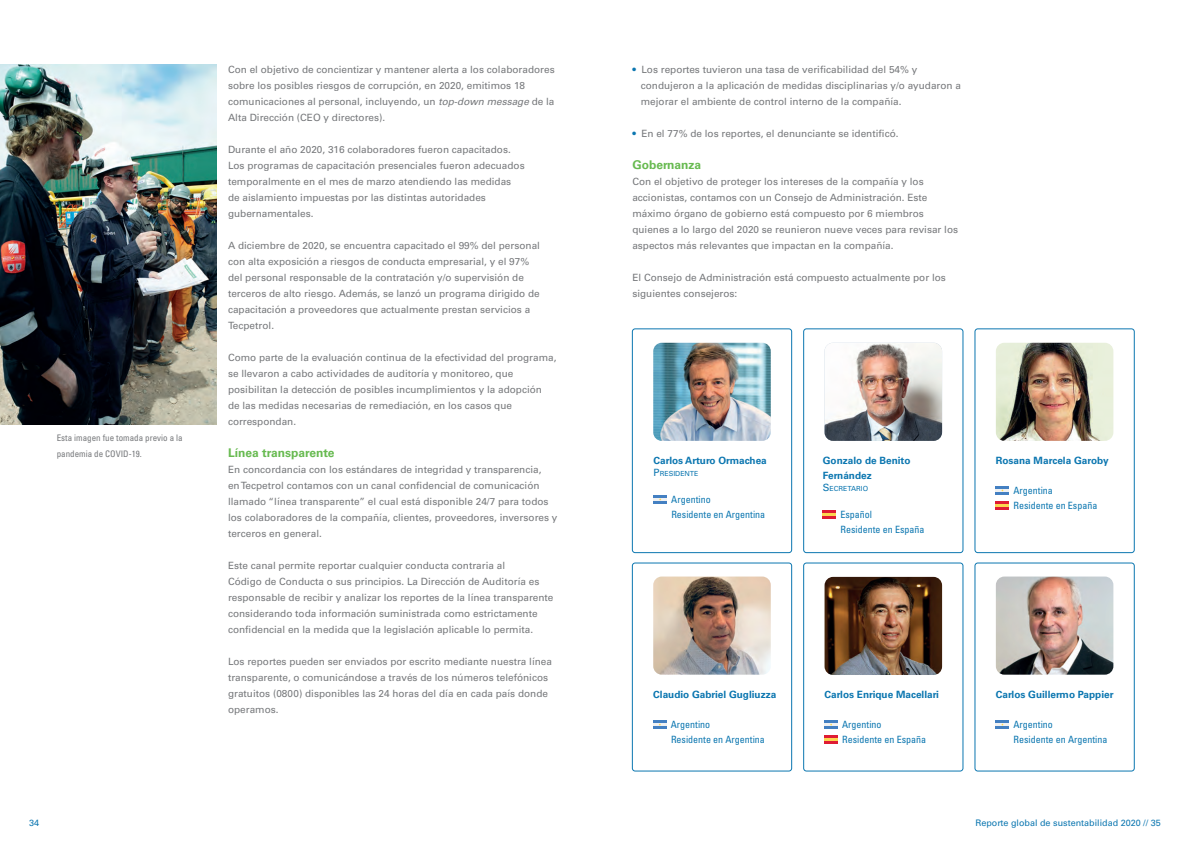
<style>
.page{position:relative;width:1191px;height:842px;background:#fff}
.page>*{position:absolute;margin:0;border:0;box-sizing:border-box;transform-origin:0 0}
.t1{font:700 12px "Univers LT Std";color:#67ba50}
.t2{font:10px/16px "Univers LT Std";color:#76787b}
.t3{font:condensed 10px/15px "Univers LT Std";color:#0b76b0}
.t4{font:700 10px/15px "Univers LT Std";color:#0b76b0}
.t5{font:condensed 9px/16px "Univers LT Std";color:#76787b}
.t6{font:9px "Univers LT Std";color:#0b76b0}
.t7{font:7px "Univers LT Std";color:#0b76b0}
.s1{font-style:italic}
.s2{font-weight:700;color:#0b76b0}
.s3{font-size:10px}
</style>
<div class="page">
<div style="left:632px;top:329px;width:159px;height:224px;border:1px solid #0b76b0;border-radius:3px"></div>
<div style="left:632px;top:563px;width:159px;height:208px;border:1px solid #0b76b0;border-radius:3px"></div>
<div style="left:803px;top:329px;width:160px;height:224px;border:1px solid #0b76b0;border-radius:3px"></div>
<div style="left:803px;top:563px;width:160px;height:208px;border:1px solid #0b76b0;border-radius:3px"></div>
<div style="left:974px;top:329px;width:160px;height:224px;border:1px solid #0b76b0;border-radius:3px"></div>
<div style="left:974px;top:563px;width:160px;height:208px;border:1px solid #0b76b0;border-radius:3px"></div>
<img style="left:0;top:64px;width:216px;height:361px">
<img style="left:653px;top:343px;width:117px;height:98px">
<img style="left:653px;top:576px;width:117px;height:99px">
<img style="left:824px;top:343px;width:118px;height:98px">
<img style="left:824px;top:577px;width:118px;height:98px">
<img style="left:996px;top:343px;width:117px;height:98px">
<img style="left:996px;top:576px;width:117px;height:99px">
<div style="left:653px;top:495px;width:14px;height:9px;background:#f0f1f2"></div>
<hr style="left:653px;top:495px;width:14px;height:3px;background:#4480c2">
<hr style="left:653px;top:501px;width:14px;height:3px;background:#4480c2">
<svg style="left:653px;top:720px;width:13px;height:9px"></svg>
<svg style="left:823px;top:510px;width:13px;height:9px"></svg>
<svg style="left:824px;top:720px;width:13px;height:9px"></svg>
<svg style="left:824px;top:735px;width:13px;height:9px"></svg>
<div style="left:995px;top:486px;width:14px;height:9px;background:#f0f1f2"></div>
<hr style="left:995px;top:486px;width:14px;height:3px;background:#4480c2">
<hr style="left:995px;top:492px;width:14px;height:3px;background:#4480c2">
<div style="left:995px;top:501px;width:14px;height:9px;background:#fcd64f"></div>
<hr style="left:995px;top:501px;width:14px;height:3px;background:#df1c34">
<hr style="left:995px;top:507px;width:14px;height:3px;background:#df1c34">
<div style="left:995px;top:720px;width:14px;height:9px;background:#f0f1f2"></div>
<hr style="left:995px;top:720px;width:14px;height:3px;background:#4480c2">
<hr style="left:995px;top:726px;width:14px;height:3px;background:#4480c2">
<p class="t5" style="left:57px;top:429px;width:127px">Esta imagen fue tomada previo a la pandemia de COVID-19.</p>
<p class="t2" style="left:228px;top:61px;width:328px">Con el objetivo de concientizar y mantener alerta a los colaboradores sobre los posibles riesgos de corrupción, en 2020, emitimos 18 comunicaciones al personal, incluyendo, un <span class="s1">top-down message</span> de la Alta Dirección (CEO y directores).</p>
<p class="t2" style="left:228px;top:141px;width:298px">Durante el año 2020, 316 colaboradores fueron capacitados.<br>Los programas de capacitación presenciales fueron adecuados temporalmente en el mes de marzo atendiendo las medidas de aislamiento impuestas por las distintas autoridades gubernamentales.</p>
<p class="t2" style="left:228px;top:237px;width:313px">A diciembre de 2020, se encuentra capacitado el 99% del personal con alta exposición a riesgos de conducta empresarial, y el 97% del personal responsable de la contratación y/o supervisión de terceros de alto riesgo. Además, se lanzó un programa dirigido de capacitación a proveedores que actualmente prestan servicios a Tecpetrol.</p>
<p class="t2" style="left:228px;top:349px;width:330px">Como parte de la evaluación continua de la efectividad del programa, se llevaron a cabo actividades de auditoría y monitoreo, que posibilitan la detección de posibles incumplimientos y la adopción<br>de las medidas necesarias de remediación, en los casos que correspondan.</p>
<p class="t1" style="left:228px;top:445px;width:108px">Línea transparente</p>
<p class="t2" style="left:228px;top:461px;width:331px">En concordancia con los estándares de integridad y transparencia,<br>en Tecpetrol contamos con un canal confidencial de comunicación llamado “línea transparente” el cual está disponible 24/7 para todos los colaboradores de la compañía, clientes, proveedores, inversores y terceros en general.</p>
<p class="t2" style="left:228px;top:557px;width:327px">Este canal permite reportar cualquier conducta contraria al<br>Código de Conducta o sus principios. La Dirección de Auditoría es responsable de recibir y analizar los reportes de la línea transparente considerando toda información suministrada como estrictamente confidencial en la medida que la legislación aplicable lo permita.</p>
<p class="t2" style="left:228px;top:653px;width:325px">Los reportes pueden ser enviados por escrito mediante nuestra línea transparente, o comunicándose a través de los números telefónicos gratuitos (0800) disponibles las 24 horas del día en cada país donde operamos.</p>
<p class="t2" style="left:641px;top:61px;width:322px;text-indent:-8px"><span class="s2">•</span> Los reportes tuvieron una tasa de verificabilidad del 54% y condujeron a la aplicación de medidas disciplinarias y/o ayudaron a mejorar el ambiente de control interno de la compañía.</p>
<p class="t2" style="left:632px;top:125px;width:268px"><span class="s2">•</span> En el 77% de los reportes, el denunciante se identificó.</p>
<p class="t1" style="left:632px;top:157px;width:70px">Gobernanza</p>
<p class="t2" style="left:632px;top:173px;width:327px">Con el objetivo de proteger los intereses de la compañía y los accionistas, contamos con un Consejo de Administración. Este máximo órgano de gobierno está compuesto por 6 miembros quienes a lo largo del 2020 se reunieron nueve veces para revisar los aspectos más relevantes que impactan en la compañía.</p>
<p class="t2" style="left:632px;top:269px;width:315px">El Consejo de Administración está compuesto actualmente por los siguientes consejeros:</p>
<p class="t4" style="left:653px;top:453px;width:115px">Carlos Arturo Ormachea</p>
<p class="t7" style="left:653px;top:469px;width:46px"><span class="s3">P</span>RESIDENTE</p>
<p class="t3" style="left:671px;top:492px;width:96px">Argentino<br>Residente en Argentina</p>
<p class="t4" style="left:823px;top:453px;width:89px">Gonzalo de Benito<br>Fernández</p>
<p class="t7" style="left:823px;top:484px;width:47px"><span class="s3">S</span> ECRETARIO</p>
<p class="t3" style="left:840px;top:507px;width:85px">Español<br>Residente en España</p>
<p class="t4" style="left:995px;top:453px;width:114px">Rosana Marcela Garoby</p>
<p class="t3" style="left:1013px;top:483px;width:85px">Argentina<br>Residente en España</p>
<p class="t4" style="left:653px;top:687px;width:124px">Claudio Gabriel Gugliuzza</p>
<p class="t3" style="left:671px;top:717px;width:96px">Argentino<br>Residente en Argentina</p>
<p class="t4" style="left:824px;top:687px;width:116px">Carlos Enrique Macellari</p>
<p class="t3" style="left:842px;top:717px;width:85px">Argentino<br>Residente en España</p>
<p class="t4" style="left:995px;top:687px;width:119px">Carlos Guillermo Pappier</p>
<p class="t3" style="left:1013px;top:717px;width:96px">Argentino<br>Residente en Argentina</p>
<p class="t6" style="left:29px;top:817px;width:12px">34</p>
<p class="t6" style="left:975px;top:817px;width:187px">Reporte global de sustentabilidad 2020 // 35</p>
</div>
